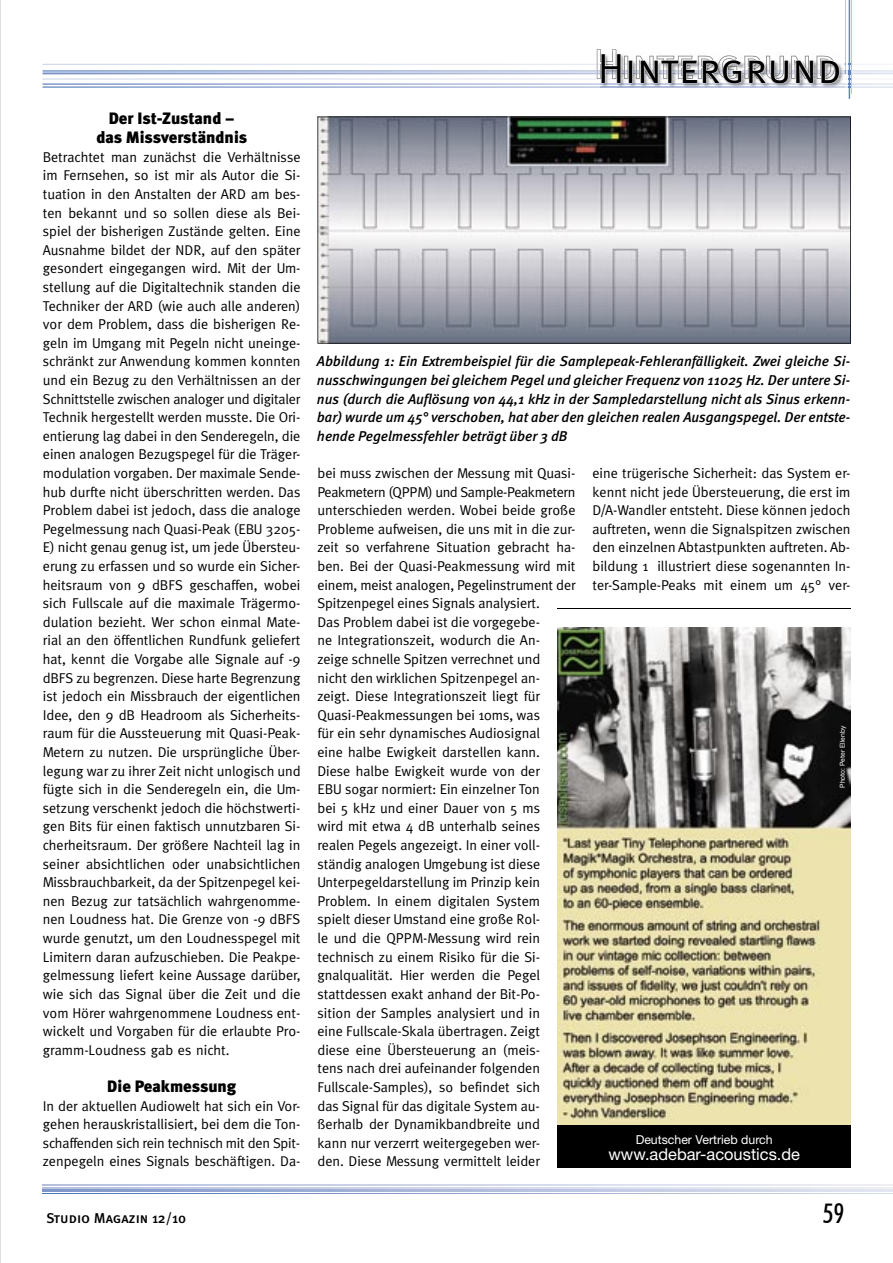
<style>
.page{position:relative;width:893px;height:1263px;background:#fff}
.page>*{position:absolute;margin:0;border:0;box-sizing:border-box;transform-origin:0 0}
.t1{font:42px "Meta Normal Caps";color:#000}
.t2{font:500 condensed 27px "Futura BT";color:#000}
.t3{font:900 16.5px/18.6px "Meta";letter-spacing:-.005em;color:#000;text-align:center}
.t4{font:16.5px "Helvetica Neue";color:#fff}
.t5{font:14.25px/18.6px "Meta";color:#000;text-align:justify}
.t6{font:italic 500 14.25px/18.6px "Meta";color:#000;text-align:justify}
.t7{font:14.25px "Meta Medium Caps";color:#000}
.t8{font:12.3px "Helvetica Neue";color:#fff}
.t9{font:6.75px "Helvetica Neue";color:#fff}
</style>
<div class="page">
<hr style="left:0;top:0;width:1px;height:1263px;background:#dedfdf">
<svg style="left:317px;top:209px;width:534px;height:135px;background:#b8b9c0"></svg>
<svg style="left:43px;top:1188px;width:850px;height:1px"></svg>
<svg style="left:43px;top:1190px;width:850px;height:1px"></svg>
<svg style="left:43px;top:1193px;width:850px;height:1px"></svg>
<svg style="left:43px;top:1185px;width:850px;height:1px"></svg>
<svg style="left:43px;top:0;width:850px;height:209px"></svg>
<img style="left:557px;top:628px;width:293px;height:498px">
<div style="left:557px;top:1126px;width:293px;height:42px;background:#000"></div>
<hr style="left:557px;top:608px;width:293px;height:1px;background:#000">
<p class="t3" style="left:96px;top:109px;width:152px">Der Ist-Zustand – das Missverständnis</p>
<p class="t5" style="left:43px;top:147px;width:259px">Betrachtet man zunächst die Verhältnisse im Fernsehen, so ist mir als Autor die Si&shy;tuation in den Anstalten der ARD am bes&shy;ten bekannt und so sollen diese als Bei&shy;spiel der bisherigen Zustände gelten. Eine Ausnahme bildet der NDR, auf den später gesondert eingegangen wird. Mit der Um&shy;stellung auf die Digitaltechnik standen die Techniker der ARD (wie auch alle anderen) vor dem Problem, dass die bisherigen Re&shy;geln im Umgang mit Pegeln nicht uneinge&shy;schränkt zur Anwendung kommen konnten und ein Bezug zu den Verhältnissen an der Schnittstelle zwischen analoger und digitaler Technik hergestellt werden musste. Die Ori&shy;entierung lag dabei in den Senderegeln, die einen analogen Bezugspegel für die Träger&shy;modulation vorgaben. Der maximale Sende&shy;hub durfte nicht überschritten werden. Das Problem dabei ist jedoch, dass die analoge Pegelmessung nach Quasi-Peak (EBU 3205- E) nicht genau genug ist, um jede Übersteu&shy;erung zu erfassen und so wurde ein Sicher&shy;heitsraum von 9 dBFS geschaffen, wobei sich Fullscale auf die maximale Trägermo&shy;dulation bezieht. Wer schon einmal Mate&shy;rial an den öffentlichen Rundfunk geliefert hat, kennt die Vorgabe alle Signale auf -9 dBFS zu begrenzen. Diese harte Begrenzung ist jedoch ein Missbrauch der eigentlichen Idee, den 9 dB Headroom als Sicherheits&shy;raum für die Aussteuerung mit Quasi-Peak-Metern zu nutzen. Die ursprüngliche Über&shy;legung war zu ihrer Zeit nicht unlogisch und fügte sich in die Senderegeln ein, die Um&shy;setzung verschenkt jedoch die höchstwerti&shy;gen Bits für einen faktisch unnutzbaren Si&shy;cherheitsraum. Der größere Nachteil lag in seiner absichtlichen oder unabsichtlichen Missbrauchbarkeit, da der Spitzenpegel kei&shy;nen Bezug zur tatsächlich wahrgenomme&shy;nen Loudness hat. Die Grenze von -9 dBFS wurde genutzt, um den Loudnesspegel mit Limitern daran aufzuschieben. Die Peakpe&shy;gelmessung liefert keine Aussage darüber, wie sich das Signal über die Zeit und die vom Hörer wahrgenommene Loudness ent&shy;wickelt und Vorgaben für die erlaubte Pro&shy;gramm-Loudness gab es nicht.</p>
<p class="t3" style="left:107px;top:1077px;width:130px">Die Peakmessung</p>
<p class="t5" style="left:43px;top:1096px;width:259px">In der aktuellen Audiowelt hat sich ein Vor&shy;gehen herauskristallisiert, bei dem die Ton&shy;schaffenden sich rein technisch mit den Spit&shy;zenpegeln eines Signals beschäftigen. Da-</p>
<p class="t7" style="left:46px;top:1209px;width:142px">Studio Magazin 12/10</p>
<h1 class="t1" style="left:598px;top:44px;width:246px">Hintergrund</h1>
<p class="t6" style="left:317px;top:352px;width:535px">Abbildung 1: Ein Extrembeispiel für die Samplepeak-Fehleranfälligkeit. Zwei gleiche Si&shy;nusschwingungen bei gleichem Pegel und gleicher Frequenz von 11025 Hz. Der untere Si&shy;nus (durch die Auflösung von 44,1 kHz in der Sampledarstellung nicht als Sinus erkenn&shy;bar) wurde um 45° verschoben, hat aber den gleichen realen Ausgangspegel. Der entste&shy;hende Pegelmessfehler beträgt über 3 dB</p>
<p class="t5" style="left:317px;top:464px;width:260px;text-align:left">bei muss zwischen der Messung mit Quasi-Peakmetern (QPPM) und Sample-Peakmetern unterschieden werden. Wobei beide große Probleme aufweisen, die uns mit in die zur&shy;zeit so verfahrene Situation gebracht ha&shy;ben. Bei der Quasi-Peakmessung wird mit einem, meist analogen, Pegelinstrument der Spitzenpegel eines Signals analysiert.<br>Das Problem dabei ist die vorgegebe-<br>ne Integrationszeit, wodurch die An-<br>zeige schnelle Spitzen verrechnet und<br>nicht den wirklichen Spitzenpegel an&shy;zeigt. Diese Integrationszeit liegt für Quasi-Peakmessungen bei 10ms, was<br>für ein sehr dynamisches Audiosignal<br>eine halbe Ewigkeit darstellen kann.<br>Diese halbe Ewigkeit wurde von der<br>EBU sogar normiert: Ein einzelner Ton<br>bei 5 kHz und einer Dauer von 5 ms<br>wird mit etwa 4 dB unterhalb seines realen Pegels angezeigt. In einer voll&shy;ständig analogen Umgebung ist diese Unterpegeldarstellung im Prinzip kein Problem. In einem digitalen System spielt dieser Umstand eine große Rol-<br>le und die QPPM-Messung wird rein technisch zu einem Risiko für die Si&shy;gnalqualität. Hier werden die Pegel stattdessen exakt anhand der Bit-Po&shy;sition der Samples analysiert und in<br>eine Fullscale-Skala übertragen. Zeigt diese eine Übersteuerung an (meis-<br>tens nach drei aufeinander folgenden Fullscale-Samples), so befindet sich<br>das Signal für das digitale System au&shy;ßerhalb der Dynamikbandbreite und<br>kann nur verzerrt weitergegeben wer-<br>den. Diese Messung vermittelt leider</p>
<p class="t5" style="left:592px;top:464px;width:259px">eine trügerische Sicherheit: das System er&shy;kennt nicht jede Übersteuerung, die erst im D/A-Wandler entsteht. Diese können jedoch auftreten, wenn die Signalspitzen zwischen den einzelnen Abtastpunkten auftreten. Ab&shy;bildung 1 illustriert diese sogenannten In&shy;ter-Sample-Peaks mit einem um 45° ver-</p>
<p class="t9" style="left:838px;top:788px;width:63px;rotate:-90deg">Photo: Peter Ellenby</p>
<p class="t8" style="left:636px;top:1132px;width:139px">Deutscher Vertrieb durch</p>
<p class="t4" style="left:608px;top:1144px;width:193px">www.adebar-acoustics.de</p>
<h2 class="t2" style="left:823px;top:1197px;width:22px">59</h2>
</div>
